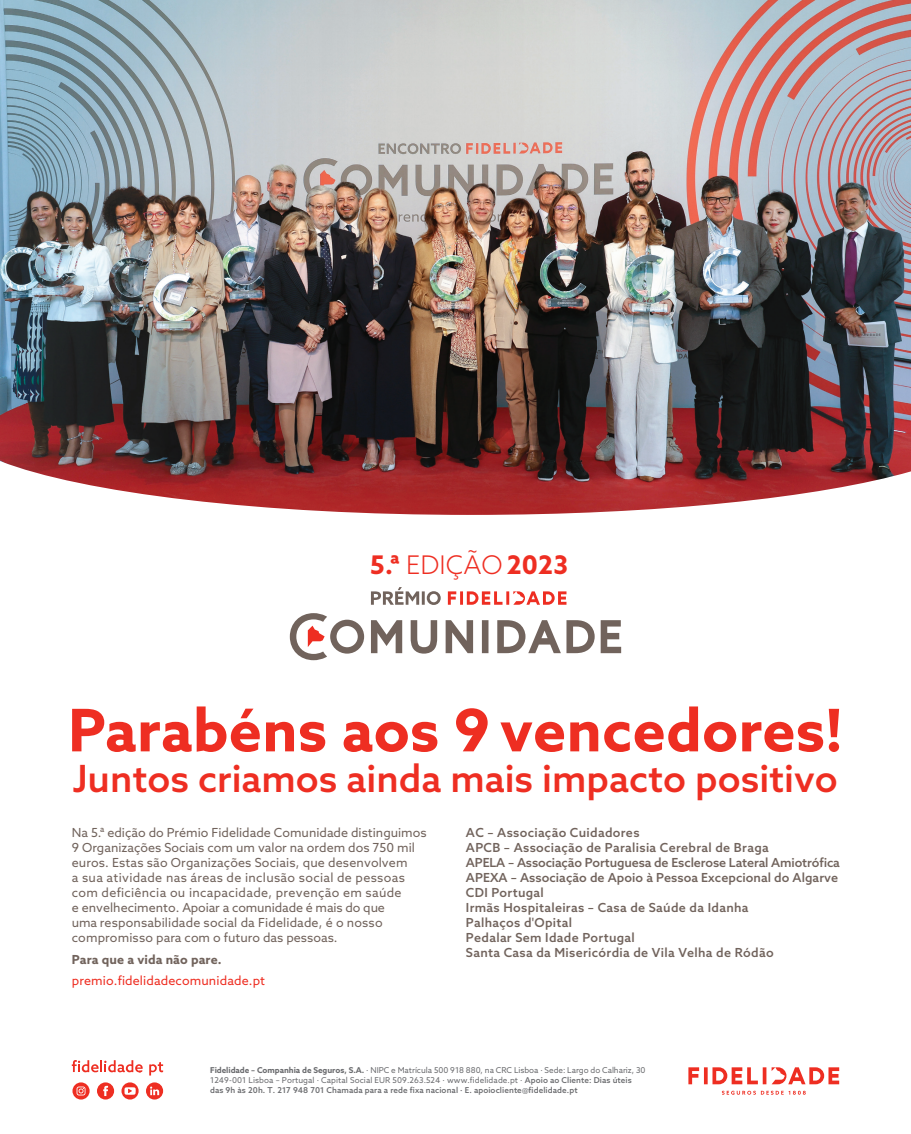
<style>
.page{position:relative;width:911px;height:1134px;background:#fff}
.page>*{position:absolute;margin:0;border:0;box-sizing:border-box;transform-origin:0 0}
.t1{font:700 58.75px "Azo Sans";letter-spacing:.005em;color:#ee2e22}
.t2{font:500 37.5px "Azo Sans";color:#ee2e22}
.t3{font:700 25.75px "Azo Sans";color:#ee2e22}
.t4{font:12.5px/15px "Azo Sans";letter-spacing:.01em;color:#71635c}
.t5{font:500 12.5px/15px "Azo Sans";letter-spacing:.025em;color:#71635c}
.t6{font:12.5px "Azo Sans";letter-spacing:.01em;color:#ee2e22}
.t7{font:700 12.5px "Azo Sans";letter-spacing:.01em;color:#71635c}
.t8{font:8.12px/9.8px "Azo Sans";letter-spacing:.01em;color:#6c6d70}
.s1{font-weight:300}
.s2{font-weight:700}
.s3{font-weight:500}
</style>
<div class="page">
<img style="left:0;top:0;width:911px;height:515px">
<svg style="left:290px;top:613px;width:331px;height:47px"></svg>
<svg style="left:371px;top:587px;width:70px;height:18px"></svg>
<svg style="left:448px;top:591px;width:118px;height:14px"></svg>
<svg style="left:688px;top:1067px;width:151px;height:17px"></svg>
<svg style="left:722px;top:1091px;width:83px;height:4px"></svg>
<svg style="left:72px;top:1060px;width:71px;height:12px"></svg>
<svg style="left:149px;top:1062px;width:14px;height:13px"></svg>
<svg style="left:121px;top:1082px;width:18px;height:17px"></svg>
<svg style="left:146px;top:1082px;width:17px;height:17px"></svg>
<svg style="left:97px;top:1082px;width:17px;height:17px"></svg>
<svg style="left:72px;top:1082px;width:18px;height:17px"></svg>
<h3 class="t3" style="left:370px;top:548px;width:199px">5.ª <span class="s1">EDIÇÃO</span> 2023</h3>
<h1 class="t1" style="left:68px;top:691px;width:775px">Parabéns aos 9 vencedores!</h1>
<h2 class="t2" style="left:73px;top:754px;width:766px">Juntos criamos ainda mais impacto positivo</h2>
<p class="t5" style="left:466px;top:824px;width:375px">AC – Associação Cuidadores<br>APCB – Associação de Paralisia Cerebral de Braga<br>APELA – Associação Portuguesa de Esclerose Lateral Amiotrófica APEXA – Associação de Apoio à Pessoa Excepcional do Algarve CDI Portugal<br>Irmãs Hospitaleiras – Casa de Saúde da Idanha<br>Palhaços d'Opital<br>Pedalar Sem Idade Portugal<br>Santa Casa da Misericórdia de Vila Velha de Ródão</p>
<p class="t4" style="left:72px;top:824px;width:356px">Na 5.ª edição do Prémio Fidelidade Comunidade distinguimos 9 Organizações Sociais com um valor na ordem dos 750 mil euros. Estas são Organizações Sociais, que desenvolvem<br>a sua atividade nas áreas de inclusão social de pessoas com deficiência ou incapacidade, prevenção em saúde<br>e envelhecimento. Apoiar a comunidade é mais do que<br>uma responsabilidade social da Fidelidade, é o nosso compromisso para com o futuro das pessoas.</p>
<p class="t7" style="left:72px;top:951px;width:151px">Para que a vida não pare.</p>
<p class="t6" style="left:72px;top:973px;width:195px">premio.fidelidadecomunidade.pt</p>
<p class="t8" style="left:210px;top:1065px;width:437px"><span class="s2">Fidelidade – Companhia de Seguros, S.A.</span> · NIPC e Matrícula 500 918 880, na CRC Lisboa · Sede: Largo do Calhariz, 30<br>1249-001 Lisboa – Portugal · Capital Social EUR 509.263.524 · www.fidelidade.pt · <span class="s3">Apoio ao Cliente: Dias úteis das 9h às 20h. T. 217 948 701 Chamada para a rede fixa nacional · E. apoiocliente@fidelidade.pt</span></p>
</div>
